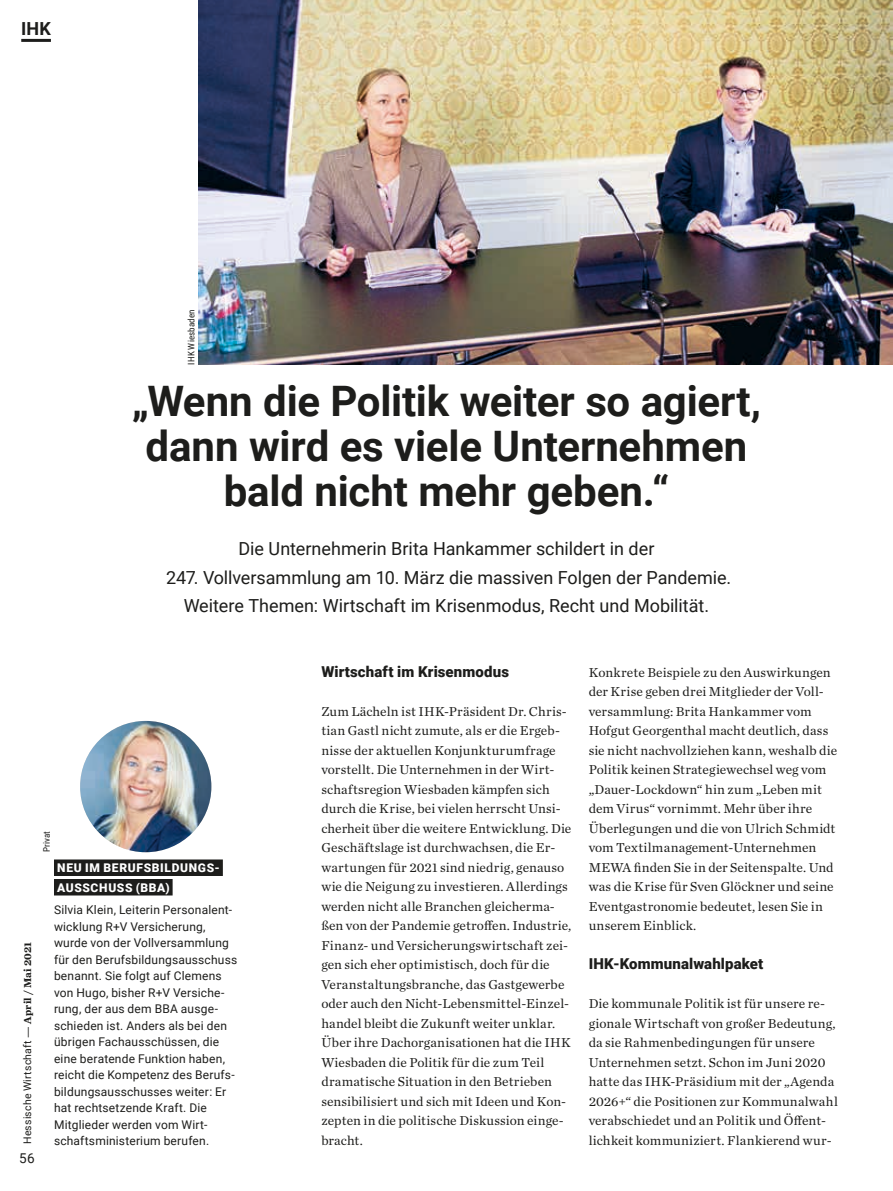
<style>
.page{position:relative;width:893px;height:1191px;background:#fff}
.page>*{position:absolute;margin:0;border:0;box-sizing:border-box;transform-origin:0 0}
.t1{font:700 42px/45px "Roboto";letter-spacing:-.005em;color:#1d1d1b;text-align:center}
.t2{font:18px/28.5px "Roboto";color:#1d1d1b;text-align:center}
.t3{font:700 18px "Roboto";color:#1d1d1b}
.t4{font:900 15px "Roboto";letter-spacing:.01em;color:#1d1d1b}
.t5{font:13.5px/19.5px "Chronicle Text G1";letter-spacing:.01em;color:#1d1d1b}
.t6{font:13.5px "Roboto";color:#1d1d1b}
.t7{font:12px/16.5px "Roboto";letter-spacing:.015em;color:#1d1d1b}
.t8{font:900 12px/19.5px "Roboto";letter-spacing:.055em;color:#fff}
.t9{font:10.5px "Roboto";letter-spacing:.02em;color:#1d1d1b}
.t10{font:9px "Roboto Condensed";letter-spacing:.015em;color:#1d1d1b}
.s1{font-family:"Chronicle Text G1";font-weight:700}
</style>
<div class="page">
<img style="left:199px;top:0;width:694px;height:364px">
<div style="left:54px;top:859px;width:169px;height:17px;background:#1d1d1b"></div>
<div style="left:54px;top:879px;width:119px;height:16px;background:#1d1d1b"></div>
<img style="left:80px;top:721px;width:131px;height:131px;border-radius:66px">
<hr style="left:21px;top:39px;width:30px;height:3px;background:#1d1d1b">
<h2 class="t3" style="left:21px;top:16px;width:31px">IHK</h2>
<p class="t10" style="left:185px;top:364px;width:57px;rotate:-90deg">IHK Wiesbaden</p>
<h1 class="t1" style="left:132px;top:376px;width:631px">„Wenn die Politik weiter so agiert, dann wird es viele Unternehmen bald nicht mehr geben.“</h1>
<h2 class="t2" style="left:166px;top:534px;width:567px">Die Unternehmerin Brita Hankammer schildert in der<br>247. Vollversammlung am 10. März die massiven Folgen der Pandemie.<br>Weitere Themen: Wirtschaft im Krisenmodus, Recht und Mobilität.</h2>
<p class="t9" style="left:20px;top:1144px;width:204px;rotate:-90deg">Hessische Wirtschaft <span class="s1">— April / Mai 2021</span></p>
<p class="t6" style="left:19px;top:1148px;width:17px">56</p>
<p class="t10" style="left:40px;top:852px;width:23px;rotate:-90deg">Privat</p>
<p class="t8" style="left:57px;top:857px;width:164px">NEU IM BERUFSBILDUNGS-<br>AUSSCHUSS (BBA)</p>
<p class="t7" style="left:54px;top:901px;width:185px">Silvia Klein, Leiterin Personalent&shy;wicklung R+V Versicherung, wurde von der Vollversammlung für den Berufsbildungsausschuss benannt. Sie folgt auf Clemens von Hugo, bisher R+V Versiche&shy;rung, der aus dem BBA ausge&shy;schieden ist. Anders als bei den übrigen Fachausschüssen, die eine beratende Funktion haben, reicht die Kompetenz des Berufs&shy;bildungsausschusses weiter: Er hat rechtsetzende Kraft. Die<br>Mitglieder werden vom Wirt&shy;schaftsministerium berufen.</p>
<p class="t4" style="left:321px;top:661px;width:189px">Wirtschaft im Krisenmodus</p>
<p class="t5" style="left:321px;top:700px;width:252px">Zum Lächeln ist IHK-Präsident Dr. Chris&shy;tian Gastl nicht zumute, als er die Ergeb&shy;nisse der aktuellen Konjunkturumfrage vorstellt. Die Unternehmen in der Wirt&shy;schaftsregion Wiesbaden kämpfen sich durch die Krise, bei vielen herrscht Unsi&shy;cherheit über die weitere Entwicklung. Die Geschäftslage ist durchwachsen, die Er&shy;wartungen für 2021 sind niedrig, genauso wie die Neigung zu investieren. Allerdings werden nicht alle Branchen gleicherma&shy;ßen von der Pandemie getroffen. Industrie, Finanz- und Versicherungswirtschaft zei&shy;gen sich eher optimistisch, doch für die Veranstaltungsbranche, das Gastgewerbe oder auch den Nicht-Lebensmittel-Einzel&shy;handel bleibt die Zukunft weiter unklar.<br>Über ihre Dachorganisationen hat die IHK Wiesbaden die Politik für die zum Teil dramatische Situation in den Betrieben sensibilisiert und sich mit Ideen und Kon&shy;zepten in die politische Diskussion einge&shy;bracht.</p>
<p class="t5" style="left:589px;top:661px;width:250px">Konkrete Beispiele zu den Auswirkungen der Krise geben drei Mitglieder der Voll&shy;versammlung: Brita Hankammer vom Hofgut Georgenthal macht deutlich, dass sie nicht nachvollziehen kann, weshalb die Politik keinen Strategiewechsel weg vom „Dauer-Lockdown“ hin zum „Leben mit dem Virus“ vornimmt. Mehr über ihre Überlegungen und die von Ulrich Schmidt vom Textilmanagement-Unternehmen MEWA finden Sie in der Seitenspalte. Und was die Krise für Sven Glöckner und seine Eventgastronomie bedeutet, lesen Sie in unserem Einblick.</p>
<p class="t4" style="left:589px;top:953px;width:176px">IHK-Kommunalwahlpaket</p>
<p class="t5" style="left:589px;top:993px;width:251px">Die kommunale Politik ist für unsere re&shy;gionale Wirtschaft von großer Bedeutung, da sie Rahmenbedingungen für unsere Unternehmen setzt. Schon im Juni 2020 hatte das IHK-Präsidium mit der „Agenda 2026+“ die Positionen zur Kommunalwahl verabschiedet und an Politik und Öffent&shy;lichkeit kommuniziert. Flankierend wur-</p>
</div>
